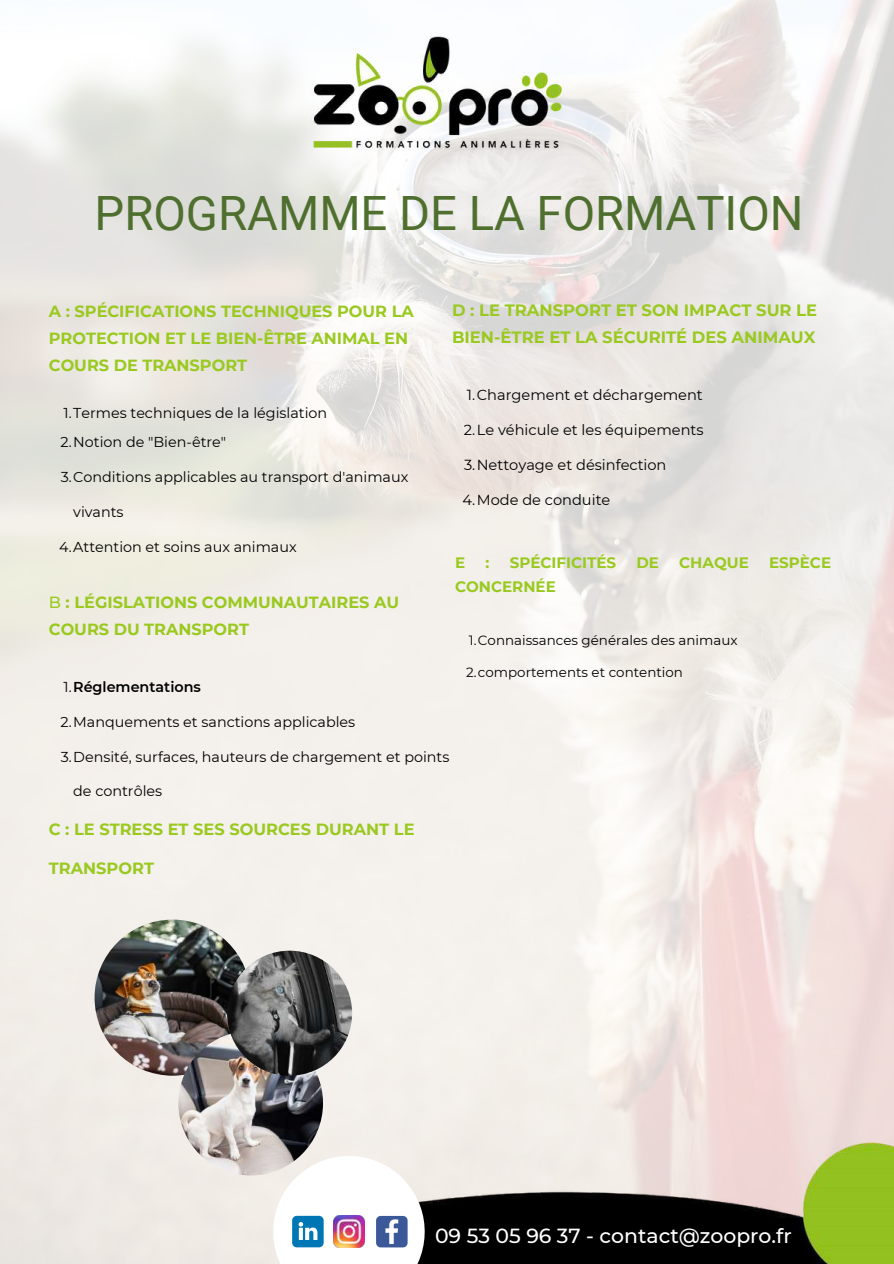
<style>
.page{position:relative;width:894px;height:1264px;background:#fff}
.page>*{position:absolute;margin:0;border:0;box-sizing:border-box;transform-origin:0 0}
.t1{font:47.25px "Roboto";color:#4f6f2e}
.t2{font:500 20.4px "Montserrat";color:#fff}
.t3{font:700 16.35px/26.7px "Montserrat";color:#9ac920}
.t4{font:700 16.2px "Montserrat";color:#9ac920}
.t5{font:700 16.05px/27px "Montserrat";color:#9ac920}
.t6{font:700 15.15px "Montserrat";color:#9ac920}
.t7{font:14.55px "Montserrat";color:#000}
.t8{font:14.4px/29.2px "Montserrat";color:#000}
.t9{font:600 14.4px "Montserrat";color:#000}
.t10{font:13.35px "Montserrat";color:#000}
.s1{font-weight:500}
.s2{font-weight:400}
</style>
<div class="page">
<img style="left:0;top:0;width:893px;height:1263px">
<img style="left:294px;top:19px;width:282px;height:141px">
<img style="left:407px;top:1102px;width:486px;height:161px">
<div style="left:464px;top:1204px;width:245px;height:39px;background:#000"></div>
<img style="left:94px;top:919px;width:157px;height:156px;border-radius:50%">
<img style="left:178px;top:1030px;width:145px;height:145px;border-radius:50%">
<img style="left:227px;top:950px;width:125px;height:125px;border-radius:50%">
<svg style="left:263px;top:1146px;width:171px;height:117px"></svg>
<h1 class="t1" style="left:94px;top:186px;width:710px">PROGRAMME DE LA FORMATION</h1>
<p class="t5" style="left:49px;top:298px;width:366px">A : SPÉCIFICATIONS TECHNIQUES POUR LA<br>PROTECTION ET LE BIEN-ÊTRE ANIMAL EN<br>COURS DE TRANSPORT</p>
<p class="t8" style="left:61px;top:398px;width:268px">1.Termes techniques de la législation<br>2.Notion de "Bien-être"</p>
<p class="t8" style="left:61px;top:462px;width:349px">3.Conditions applicables au transport d'animaux</p>
<p class="t8" style="left:73px;top:497px;width:52px">vivants</p>
<p class="t8" style="left:59px;top:532px;width:239px">4.Attention et soins aux animaux</p>
<p class="t3" style="left:452px;top:297px;width:366px">D : LE TRANSPORT ET SON IMPACT SUR LE<br>BIEN-ÊTRE ET LA SÉCURITÉ DES ANIMAUX</p>
<p class="t7" style="left:467px;top:385px;width:237px">1.Chargement et déchargement</p>
<p class="t7" style="left:464px;top:421px;width:241px">2.Le véhicule et les équipements</p>
<p class="t7" style="left:464px;top:456px;width:204px">3.Nettoyage et désinfection</p>
<p class="t7" style="left:462px;top:491px;width:149px">4.Mode de conduite</p>
<p class="t6" style="left:455px;top:553px;width:12px">E</p>
<p class="t6" style="left:485px;top:553px;width:5px">:</p>
<p class="t6" style="left:509px;top:553px;width:108px">SPÉCIFICITÉS</p>
<p class="t6" style="left:636px;top:553px;width:24px">DE</p>
<p class="t6" style="left:679px;top:553px;width:71px">CHAQUE</p>
<p class="t6" style="left:768px;top:553px;width:64px">ESPÈCE</p>
<p class="t6" style="left:455px;top:577px;width:102px">CONCERNÉE</p>
<p class="t5" style="left:49px;top:589px;width:352px"><span class="s1">B</span> : LÉGISLATIONS COMMUNAUTAIRES AU<br>COURS DU TRANSPORT</p>
<p class="t10" style="left:469px;top:632px;width:270px">1.Connaissances générales des animaux</p>
<p class="t10" style="left:466px;top:664px;width:218px">2.comportements et contention</p>
<p class="t9" style="left:64px;top:677px;width:139px"><span class="s2">1.</span>Réglementations</p>
<p class="t8" style="left:61px;top:706px;width:296px">2.Manquements et sanctions applicables</p>
<p class="t8" style="left:61px;top:741px;width:390px">3.Densité, surfaces, hauteurs de chargement et points</p>
<p class="t8" style="left:73px;top:776px;width:90px">de contrôles</p>
<p class="t4" style="left:49px;top:819px;width:367px">C : LE STRESS ET SES SOURCES DURANT LE</p>
<p class="t4" style="left:49px;top:858px;width:107px">TRANSPORT</p>
<h2 class="t2" style="left:435px;top:1223px;width:358px">09 53 05 96 37 - contact@zoopro.fr</h2>
</div>
